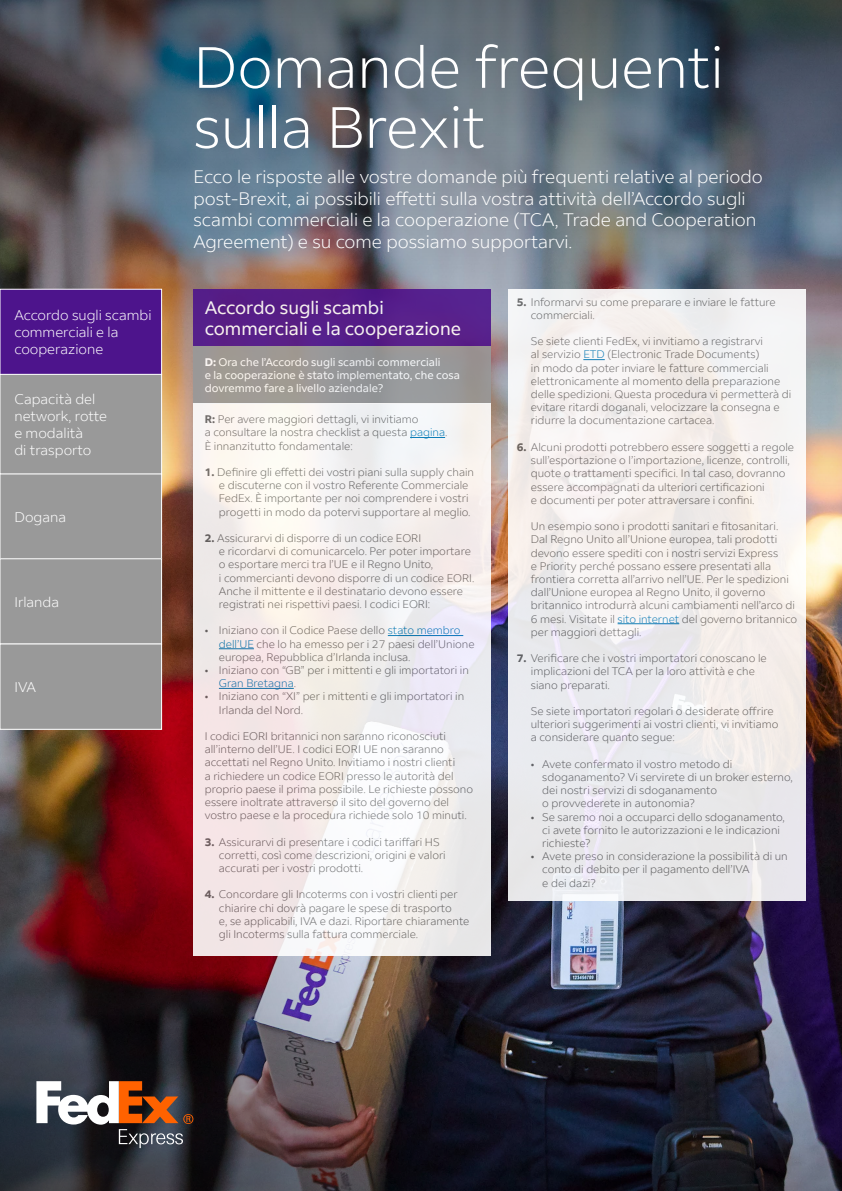
<style>
.page{position:relative;width:842px;height:1191px;background:#fff}
.page>*{position:absolute;margin:0;border:0;box-sizing:border-box;transform-origin:0 0}
.t1{font:300 58px/60px "Fed Ex Sans";color:#fff}
.t2{font:300 18px/21.6px "Fed Ex Sans";color:#fff}
.t3{font:18px/21.6px "Fed Ex Sans";color:#fff}
.t4{font:300 14px/16.8px "Fed Ex Sans";color:#fff}
.t5{font:300 11px/13.2px "Fed Ex Sans";color:#666}
.t6{font:11px/13.2px "Fed Ex Sans";color:#fff}
.s1{font-weight:700}
.s2{color:#007ab7}
</style>
<div class="page">
<img style="left:162px;top:499px;width:680px;height:502px">
<img style="left:0;top:611px;width:475px;height:390px">
<svg style="left:0;top:1001px;width:842px;height:190px;background:#2d2b36"></svg>
<img style="left:0;top:0;width:842px;height:499px">
<svg style="left:36px;top:1081px;width:157px;height:67px"></svg>
<div style="left:193px;top:289px;width:298px;height:57px;background:#561f89"></div>
<div style="left:193px;top:346px;width:298px;height:58px;background:#999"></div>
<svg style="left:193px;top:403px;width:298px;height:552px;fill:#f4edec"></svg>
<hr style="left:410px;top:437px;width:35px;height:1px;background:#007ab7">
<hr style="left:388px;top:635px;width:75px;height:1px;background:#007ab7">
<hr style="left:219px;top:648px;width:35px;height:1px;background:#007ab7">
<hr style="left:219px;top:688px;width:75px;height:1px;background:#007ab7">
<div style="left:508px;top:289px;width:298px;height:611px;background:#f2eced"></div>
<svg style="left:583px;top:359px;width:22px;height:1px"></svg>
<hr style="left:618px;top:623px;width:61px;height:1px;background:#007ab7">
<div style="left:0;top:289px;width:162px;height:85px;background:#4d148c"></div>
<div style="left:0;top:473px;width:162px;height:86px;background:#999"></div>
<div style="left:0;top:473px;width:162px;height:86px;border:1px solid #fff"></div>
<div style="left:0;top:559px;width:162px;height:85px;background:#999"></div>
<div style="left:0;top:558px;width:162px;height:86px;border:1px solid #fff"></div>
<div style="left:0;top:644px;width:162px;height:85px;background:#999"></div>
<div style="left:0;top:643px;width:162px;height:86px;border:1px solid #fff"></div>
<div style="left:0;top:374px;width:162px;height:100px;background:#999"></div>
<div style="left:0;top:374px;width:162px;height:100px;border:1px solid #fff"></div>
<p class="t4" style="left:14px;top:307px;width:139px">Accordo sugli scambi commerciali e la cooperazione</p>
<p class="t4" style="left:14px;top:391px;width:94px">Capacità del network, rotte e modalità<br>di trasporto</p>
<p class="t4" style="left:14px;top:508px;width:53px">Dogana</p>
<p class="t4" style="left:14px;top:593px;width:46px">Irlanda</p>
<p class="t4" style="left:14px;top:678px;width:23px">IVA</p>
<h1 class="t1" style="left:193px;top:38px;width:532px">Domande frequenti sulla Brexit</h1>
<p class="t2" style="left:193px;top:166px;width:571px">Ecco le risposte alle vostre domande più frequenti relative al periodo post-Brexit, ai possibili effetti sulla vostra attività dell’Accordo sugli scambi commerciali e la cooperazione (TCA, Trade and Cooperation Agreement) e su come possiamo supportarvi.</p>
<h2 class="t3" style="left:205px;top:297px;width:258px">Accordo sugli scambi commerciali e la cooperazione</h2>
<p class="t6" style="left:205px;top:356px;width:257px"><span class="s1">D:</span> Ora che l’Accordo sugli scambi commerciali<br>e la cooperazione è stato implementato, che cosa dovremmo fare a livello aziendale?</p>
<p class="t5" style="left:205px;top:413px;width:244px"><span class="s1">R:</span> Per avere maggiori dettagli, vi invitiamo<br>a consultare la nostra checklist a questa <span class="s2">pagina</span>.<br>È innanzitutto fondamentale:</p>
<p class="t5" style="left:219px;top:465px;width:257px;text-indent:-14px"><span class="s1">1.</span> Definire gli effetti dei vostri piani sulla supply chain e discuterne con il vostro Referente Commerciale FedEx. È importante per noi comprendere i vostri progetti in modo da potervi supportare al meglio.</p>
<p class="t5" style="left:219px;top:531px;width:257px;text-indent:-14px"><span class="s1">2.</span> Assicurarvi di disporre di un codice EORI<br>e ricordarvi di comunicarcelo. Per poter importare o esportare merci tra l’UE e il Regno Unito,<br>i commercianti devono disporre di un codice EORI.<br>Anche il mittente e il destinatario devono essere registrati nei rispettivi paesi. I codici EORI:</p>
<p class="t5" style="left:219px;top:624px;width:257px;text-indent:-14px">• Iniziano con il Codice Paese dello <span class="s2">stato membro dell’UE</span> che lo ha emesso per i 27 paesi dell’Unione europea, Repubblica d’Irlanda inclusa.</p>
<p class="t5" style="left:219px;top:663px;width:251px;text-indent:-14px">• Iniziano con “GB” per i mittenti e gli importatori in<br><span class="s2">Gran Bretagna</span>.</p>
<p class="t5" style="left:219px;top:690px;width:247px;text-indent:-14px">• Iniziano con “XI” per i mittenti e gli importatori in<br>Irlanda del Nord.</p>
<p class="t5" style="left:205px;top:729px;width:270px">I codici EORI britannici non saranno riconosciuti all’interno dell’UE. I codici EORI UE non saranno accettati nel Regno Unito. Invitiamo i nostri clienti<br>a richiedere un codice EORI presso le autorità del proprio paese il prima possibile. Le richieste possono essere inoltrate attraverso il sito del governo del vostro paese e la procedura richiede solo 10 minuti.</p>
<p class="t5" style="left:219px;top:835px;width:228px;text-indent:-14px"><span class="s1">3.</span> Assicurarvi di presentare i codici tariffari HS corretti, così come descrizioni, origini e valori accurati per i vostri prodotti.</p>
<p class="t5" style="left:219px;top:888px;width:252px;text-indent:-14px"><span class="s1">4.</span> Concordare gli Incoterms con i vostri clienti per chiarire chi dovrà pagare le spese di trasporto<br>e, se applicabili, IVA e dazi. Riportare chiaramente gli Incoterms sulla fattura commerciale.</p>
<p class="t5" style="left:531px;top:295px;width:246px;text-indent:-14px"><span class="s1">5.</span> Informarvi su come preparare e inviare le fatture commerciali.</p>
<p class="t5" style="left:531px;top:335px;width:262px">Se siete clienti FedEx, vi invitiamo a registrarvi<br>al servizio <span class="s2">ETD</span> (Electronic Trade Documents)<br>in modo da poter inviare le fatture commerciali elettronicamente al momento della preparazione delle spedizioni. Questa procedura vi permetterà di evitare ritardi doganali, velocizzare la consegna e ridurre la documentazione cartacea.</p>
<p class="t5" style="left:531px;top:440px;width:265px;text-indent:-14px"><span class="s1">6.</span> Alcuni prodotti potrebbero essere soggetti a regole sull’esportazione o l’importazione, licenze, controlli, quote o trattamenti specifici. In tal caso, dovranno essere accompagnati da ulteriori certificazioni<br>e documenti per poter attraversare i confini.</p>
<p class="t5" style="left:531px;top:520px;width:268px">Un esempio sono i prodotti sanitari e fitosanitari.<br>Dal Regno Unito all’Unione europea, tali prodotti devono essere spediti con i nostri servizi Express<br>e Priority perché possano essere presentati alla frontiera corretta all’arrivo nell’UE. Per le spedizioni dall’Unione europea al Regno Unito, il governo britannico introdurrà alcuni cambiamenti nell’arco di 6 mesi. Visitate il <span class="s2">sito internet</span> del governo britannico per maggiori dettagli.</p>
<p class="t5" style="left:531px;top:652px;width:237px;text-indent:-14px"><span class="s1">7.</span> Verificare che i vostri importatori conoscano le implicazioni del TCA per la loro attività e che siano preparati.</p>
<p class="t5" style="left:531px;top:704px;width:249px">Se siete importatori regolari o desiderate offrire ulteriori suggerimenti ai vostri clienti, vi invitiamo a considerare quanto segue:</p>
<p class="t5" style="left:542px;top:757px;width:252px;text-indent:-11px">• Avete confermato il vostro metodo di sdoganamento? Vi servirete di un broker esterno, dei nostri servizi di sdoganamento<br>o provvederete in autonomia?</p>
<p class="t5" style="left:542px;top:810px;width:244px;text-indent:-11px">• Se saremo noi a occuparci dello sdoganamento, ci avete fornito le autorizzazioni e le indicazioni richieste?</p>
<p class="t5" style="left:542px;top:850px;width:247px;text-indent:-11px">• Avete preso in considerazione la possibilità di un conto di debito per il pagamento dell’IVA<br>e dei dazi?</p>
</div>
